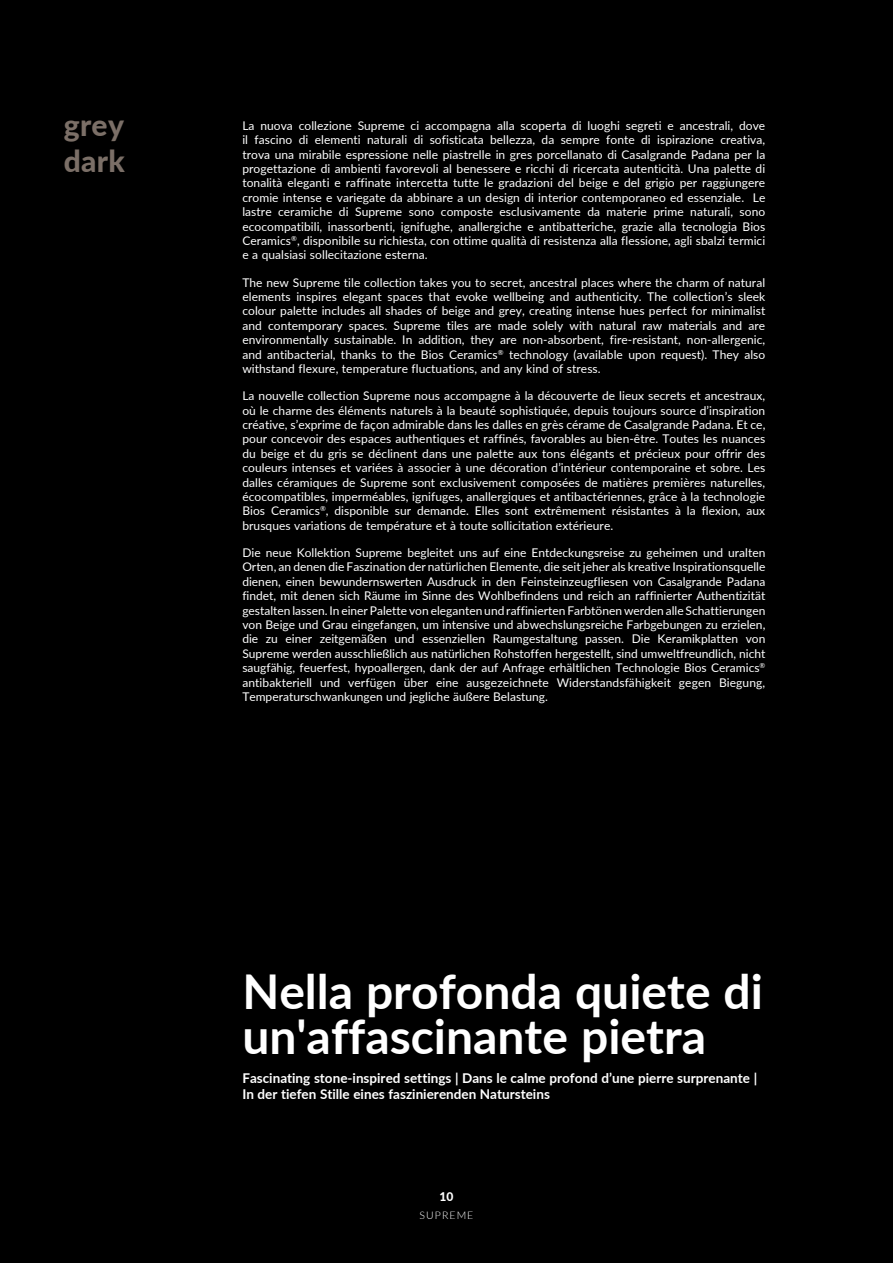
<style>
.page{position:relative;width:893px;height:1263px;background:#000}
.page>*{position:absolute;margin:0;border:0;box-sizing:border-box;transform-origin:0 0}
.t1{font:700 48px/45px "Lato";color:#fff}
.t2{font:900 30px/36px "Lato";letter-spacing:.01em;color:#7b6f67}
.t3{font:700 13.5px/16.2px "Lato";color:#fff}
.t4{font:12px/14.4px "Lato";letter-spacing:.005em;color:#fff;text-align:justify}
.t5{font:900 12px "Lato";color:#fff}
.t6{font:300 10.5px "Lato";letter-spacing:.1em;color:#fff}
</style>
<div class="page">
<h2 class="t2" style="left:64px;top:106px;width:63px">grey dark</h2>
<p class="t4" style="left:242px;top:118px;width:524px">La nuova collezione Supreme ci accompagna alla scoperta di luoghi segreti e ancestrali, dove il fascino di elementi naturali di sofisticata bellezza, da sempre fonte di ispirazione creativa, trova una mirabile espressione nelle piastrelle in gres porcellanato di Casalgrande Padana per la progettazione di ambienti favorevoli al benessere e ricchi di ricercata autenticità. Una palette di tonalità eleganti e raffinate intercetta tutte le gradazioni del beige e del grigio per raggiungere cromie intense e variegate da abbinare a un design di interior contemporaneo ed essenziale. Le lastre ceramiche di Supreme sono composte esclusivamente da materie prime naturali, sono ecocompatibili, inassorbenti, ignifughe, anallergiche e antibatteriche, grazie alla tecnologia Bios Ceramics<sup>®</sup>, disponibile su richiesta, con ottime qualità di resistenza alla flessione, agli sbalzi termici e a qualsiasi sollecitazione esterna.</p>
<p class="t4" style="left:242px;top:275px;width:524px">The new Supreme tile collection takes you to secret, ancestral places where the charm of natural elements inspires elegant spaces that evoke wellbeing and authenticity. The collection’s sleek colour palette includes all shades of beige and grey, creating intense hues perfect for minimalist and contemporary spaces. Supreme tiles are made solely with natural raw materials and are environmentally sustainable. In addition, they are non-absorbent, fire-resistant, non-allergenic, and antibacterial, thanks to the Bios Ceramics<sup>®</sup> technology (available upon request). They also withstand flexure, temperature fluctuations, and any kind of stress.</p>
<p class="t4" style="left:242px;top:388px;width:524px">La nouvelle collection Supreme nous accompagne à la découverte de lieux secrets et ancestraux, où le charme des éléments naturels à la beauté sophistiquée, depuis toujours source d’inspiration créative, s’exprime de façon admirable dans les dalles en grès cérame de Casalgrande Padana. Et ce, pour concevoir des espaces authentiques et raffinés, favorables au bien-être. Toutes les nuances du beige et du gris se déclinent dans une palette aux tons élégants et précieux pour offrir des couleurs intenses et variées à associer à une décoration d’intérieur contemporaine et sobre. Les dalles céramiques de Supreme sont exclusivement composées de matières premières naturelles, écocompatibles, imperméables, ignifuges, anallergiques et antibactériennes, grâce à la technologie Bios Ceramics<sup>®</sup>, disponible sur demande. Elles sont extrêmement résistantes à la flexion, aux brusques variations de température et à toute sollicitation extérieure.</p>
<p class="t4" style="left:242px;top:545px;width:524px">Die neue Kollektion Supreme begleitet uns auf eine Entdeckungsreise zu geheimen und uralten Orten, an denen die Faszination der natürlichen Elemente, die seit jeher als kreative Inspirationsquelle dienen, einen bewundernswerten Ausdruck in den Feinsteinzeugfliesen von Casalgrande Padana findet, mit denen sich Räume im Sinne des Wohlbefindens und reich an raffinierter Authentizität gestalten lassen. In einer Palette von eleganten und raffinierten Farbtönen werden alle Schattierungen von Beige und Grau eingefangen, um intensive und abwechslungsreiche Farbgebungen zu erzielen, die zu einer zeitgemäßen und essenziellen Raumgestaltung passen. Die Keramikplatten von Supreme werden ausschließlich aus natürlichen Rohstoffen hergestellt, sind umweltfreundlich, nicht saugfähig, feuerfest, hypoallergen, dank der auf Anfrage erhältlichen Technologie Bios Ceramics<sup>® </sup>antibakteriell und verfügen über eine ausgezeichnete Widerstandsfähigkeit gegen Biegung, Temperaturschwankungen und jegliche äußere Belastung.</p>
<h1 class="t1" style="left:242px;top:967px;width:522px">Nella profonda quiete di un'affascinante pietra</h1>
<p class="t3" style="left:242px;top:1069px;width:516px">Fascinating stone-inspired settings | Dans le calme profond d’une pierre surprenante |<br>In der tiefen Stille eines faszinierenden Natursteins</p>
<p class="t5" style="left:439px;top:1188px;width:16px">10</p>
<p class="t6" style="left:420px;top:1208px;width:55px">SUPREME</p>
</div>
